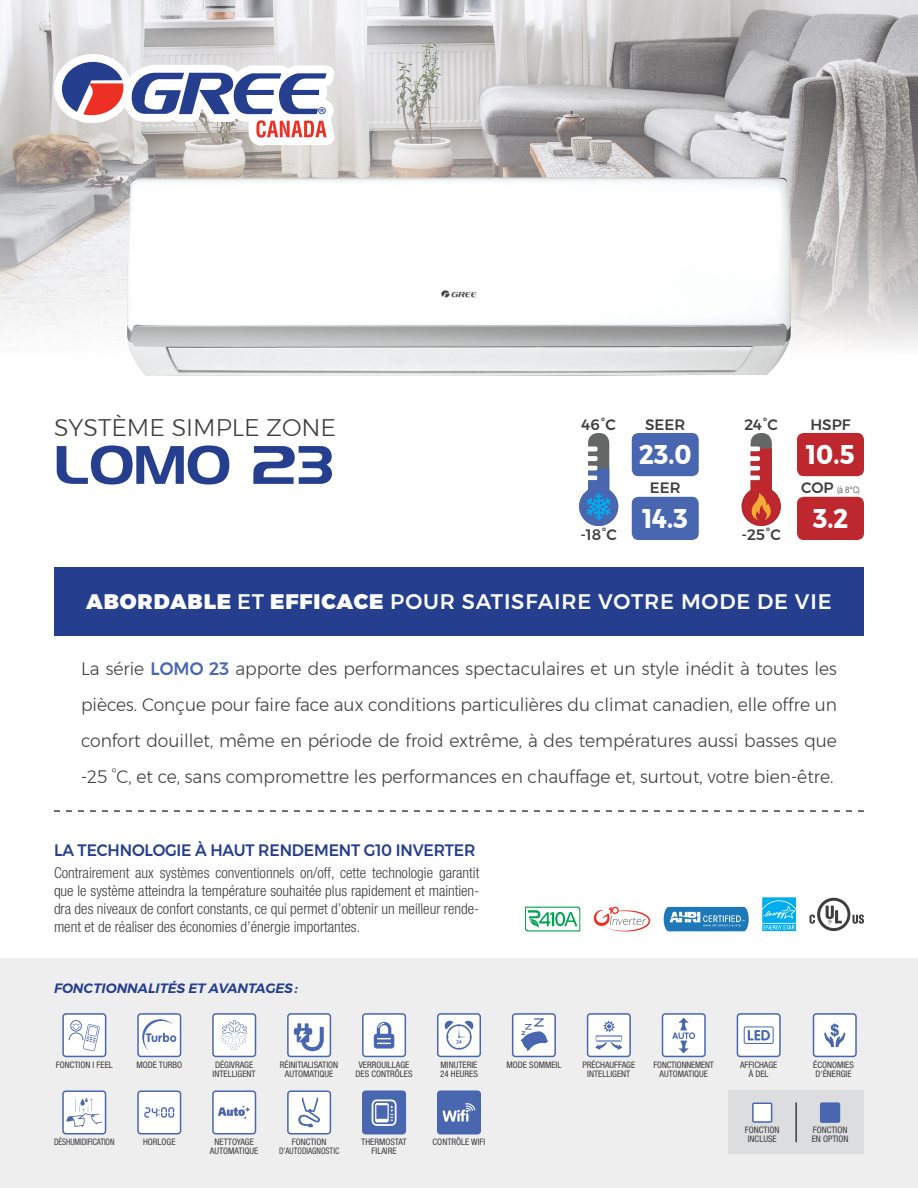
<style>
.page{position:relative;width:918px;height:1188px;background:#fff}
.page>*{position:absolute;margin:0;border:0;box-sizing:border-box;transform-origin:0 0}
.t1{font:54px "Denmark";letter-spacing:-.01em;color:#253f8e}
.t2{font:700 27px "Montserrat";color:#fff;scale:.9 1}
.t3{font:300 24px "Montserrat";color:#3e3e3f}
.t4{font:500 21px "Montserrat";letter-spacing:.04em;color:#fff}
.t5{font:300 18px/36px "Montserrat";color:#3e3e3f;text-align:justify;scale:.95 1}
.t6{font:500 16.5px "Montserrat";letter-spacing:-.01em;color:#253f8e;scale:.95 1}
.t7{font:300 condensed 15px/18px "Helvetica Neue";color:#3e3e3f;text-align:justify}
.t8{font:500 15px "Montserrat";color:#3e3e3f}
.t9{font:italic 600 13.5px "Montserrat";color:#253f8e}
.t10{font:condensed 9px/9px "Helvetica Neue";color:#3e3e3f;text-align:center}
.t11{font:condensed 9px "Helvetica Neue";color:#3e3e3f;scale:.9 1}
.t12{font:300 condensed 9px "Helvetica Neue";color:#3e3e3f}
.s1{font-family:"Montserrat";font-weight:500;font-stretch:normal;font-size:15px}
.s2{font-weight:900}
.s3{font-weight:500;color:#4967b0}
</style>
<div class="page">
<img style="left:0;top:0;width:918px;height:346px">
<img style="left:357px;top:176px;width:437px;height:200px">
<div style="left:0;top:958px;width:918px;height:230px;background:#eeeeef"></div>
<svg style="left:809px;top:898px;width:55px;height:33px"></svg>
<svg style="left:525px;top:907px;width:55px;height:25px"></svg>
<svg style="left:664px;top:907px;width:85px;height:24px;background:#4791c4"></svg>
<svg style="left:594px;top:907px;width:56px;height:25px"></svg>
<svg style="left:762px;top:897px;width:34px;height:34px"></svg>
<svg style="left:287px;top:1013px;width:44px;height:44px;background:#c5cee5"></svg>
<svg style="left:137px;top:1013px;width:44px;height:44px;background:#d5dcec"></svg>
<div style="left:588px;top:1014px;width:42px;height:42px;background:#fff;border-radius:3px"></div>
<div style="left:587px;top:1013px;width:44px;height:44px;border:2px solid #4967b0;border-radius:3px"></div>
<svg style="left:595px;top:1020px;width:27px;height:30px"></svg>
<svg style="left:437px;top:1013px;width:44px;height:44px;background:#d3daeb"></svg>
<svg style="left:362px;top:1013px;width:44px;height:44px;background:#c8d1e7"></svg>
<svg style="left:212px;top:1013px;width:44px;height:44px;background:#dfe4f1"></svg>
<svg style="left:62px;top:1013px;width:44px;height:44px;background:#dbe0ef"></svg>
<svg style="left:512px;top:1013px;width:44px;height:44px;background:#c6d0e6"></svg>
<svg style="left:212px;top:1090px;width:44px;height:44px;background:#dbe1ef"></svg>
<svg style="left:62px;top:1090px;width:44px;height:44px;background:#dce2ef"></svg>
<svg style="left:737px;top:1013px;width:44px;height:44px;background:#d5dbec"></svg>
<div style="left:362px;top:1090px;width:44px;height:44px;border:2px solid #4967b0;border-radius:3px"></div>
<svg style="left:363px;top:1091px;width:42px;height:43px;background:#657ebc"></svg>
<svg style="left:662px;top:1013px;width:44px;height:44px;background:#d7deed"></svg>
<svg style="left:287px;top:1090px;width:44px;height:44px;background:#d9dfee"></svg>
<svg style="left:137px;top:1090px;width:44px;height:44px;background:#dfe4f1"></svg>
<svg style="left:813px;top:1013px;width:44px;height:44px;background:#d7deed"></svg>
<div style="left:728px;top:1090px;width:136px;height:64px;background:#dcdddf"></div>
<div style="left:820px;top:1103px;width:20px;height:19px;background:#4967b0"></div>
<div style="left:820px;top:1103px;width:20px;height:20px;border:2px solid #4967b0"></div>
<hr style="left:795px;top:1103px;width:2px;height:39px;background:#3e3e3f">
<div style="left:752px;top:1103px;width:20px;height:19px;background:#fff"></div>
<div style="left:752px;top:1103px;width:20px;height:20px;border:2px solid #4967b0"></div>
<div style="left:438px;top:1091px;width:42px;height:43px;background:#4967b0;border-radius:3px"></div>
<div style="left:437px;top:1090px;width:44px;height:44px;border:2px solid #4967b0;border-radius:3px"></div>
<svg style="left:443px;top:1103px;width:32px;height:19px"></svg>
<div style="left:54px;top:567px;width:810px;height:69px;background:#253f8e"></div>
<svg style="left:54px;top:810px;width:810px;height:2px"></svg>
<svg style="left:46px;top:0;width:311px;height:376px"></svg>
<svg style="left:62px;top:62px;width:265px;height:76px"></svg>
<div style="left:797px;top:433px;width:67px;height:43px;background:#be272d;border-radius:7px"></div>
<div style="left:797px;top:497px;width:67px;height:43px;background:#be272d;border-radius:7px"></div>
<svg style="left:742px;top:433px;width:39px;height:93px"></svg>
<div style="left:632px;top:433px;width:67px;height:43px;background:#4967b0;border-radius:7px"></div>
<div style="left:632px;top:497px;width:67px;height:43px;background:#4967b0;border-radius:7px"></div>
<svg style="left:579px;top:433px;width:39px;height:93px"></svg>
<h3 class="t3" style="left:54px;top:409px;width:284px">SYSTÈME SIMPLE ZONE</h3>
<h1 class="t1" style="left:54px;top:432px;width:282px">LOMO 23</h1>
<h3 class="t8" style="left:582px;top:413px;width:36px">46°C</h3>
<h3 class="t8" style="left:645px;top:413px;width:42px">SEER</h3>
<h3 class="t8" style="left:744px;top:413px;width:35px">24°C</h3>
<h3 class="t8" style="left:810px;top:413px;width:42px">HSPF</h3>
<h2 class="t2" style="left:639px;top:433px;width:60px">23.0</h2>
<h2 class="t2" style="left:806px;top:433px;width:55px">10.5</h2>
<h3 class="t8" style="left:650px;top:476px;width:32px">EER</h3>
<p class="t12" style="left:801px;top:485px;width:60px"><span class="s1">COP</span> (à 8°C)</p>
<h3 class="t8" style="left:580px;top:523px;width:109px">-18°C <sup>14.3</sup></h3>
<h3 class="t8" style="left:742px;top:523px;width:41px">-25°C</h3>
<h2 class="t2" style="left:813px;top:497px;width:41px">3.2</h2>
<h3 class="t4" style="left:86px;top:585px;width:747px"><span class="s2">ABORDABLE</span> ET <span class="s2">EFFICACE</span> POUR SATISFAIRE VOTRE MODE DE VIE</h3>
<p class="t5" style="left:81px;top:651px;width:797px">La série <span class="s3">LOMO 23</span> apporte des performances spectaculaires et un style inédit à toutes les pièces. Conçue pour faire face aux conditions particulières du climat canadien, elle offre un confort douillet, même en période de froid extrême, à des températures aussi basses que -25 °C, et ce, sans compromettre les performances en chauffage et, surtout, votre bien-être.</p>
<h3 class="t6" style="left:54px;top:837px;width:445px">LA TECHNOLOGIE À HAUT RENDEMENT G10 INVERTER</h3>
<p class="t7" style="left:54px;top:863px;width:427px">Contrairement aux systèmes conventionnels on/off, cette technologie garantit que le système atteindra la température souhaitée plus rapidement et maintien&shy;dra des niveaux de confort constants, ce qui permet d’obtenir un meilleur rende&shy;ment et de réaliser des économies d’énergie importantes.</p>
<h3 class="t9" style="left:54px;top:977px;width:246px">FONCTIONNALITÉS ET AVANTAGES :</h3>
<p class="t10" style="left:137px;top:1060px;width:47px">MODE TURBO</p>
<p class="t10" style="left:582px;top:1060px;width:54px">PRÉCHAUFFAGE<br>INTELLIGENT</p>
<p class="t10" style="left:280px;top:1060px;width:60px">RÉINITIALISATION<br>AUTOMATIQUE</p>
<p class="t10" style="left:213px;top:1060px;width:45px;text-align:left">DÉGIVRAGE<br>INTELLIGENT</p>
<p class="t10" style="left:356px;top:1060px;width:59px">VERROUILLAGE<br>DES CONTRÔLES</p>
<p class="t10" style="left:56px;top:1060px;width:59px">FONCTION I FEEL</p>
<p class="t10" style="left:507px;top:1060px;width:56px">MODE SOMMEIL</p>
<p class="t10" style="left:440px;top:1060px;width:39px;text-align:left">MINUTERIE<br>24 HEURES</p>
<p class="t10" style="left:654px;top:1060px;width:62px">FONCTIONNEMENT<br>AUTOMATIQUE</p>
<p class="t11" style="left:54px;top:1137px;width:69px">DÉSHUMIDIFICATION</p>
<p class="t10" style="left:143px;top:1138px;width:34px">HORLOGE</p>
<p class="t10" style="left:210px;top:1138px;width:50px">NETTOYAGE<br>AUTOMATIQUE</p>
<p class="t10" style="left:279px;top:1138px;width:62px">FONCTION<br>D’AUTODIAGNOSTIC</p>
<p class="t10" style="left:361px;top:1138px;width:47px">THERMOSTAT<br>FILAIRE</p>
<p class="t10" style="left:433px;top:1138px;width:54px">CONTRÔLE WIFI</p>
<p class="t10" style="left:740px;top:1060px;width:39px">AFFICHAGE<br>À DEL</p>
<p class="t10" style="left:745px;top:1125px;width:36px">FONCTION<br>INCLUSE</p>
<p class="t10" style="left:813px;top:1060px;width:42px;text-align:left">ÉCONOMIES<br>D'ÉNERGIE</p>
<p class="t10" style="left:812px;top:1125px;width:38px;text-align:left">FONCTION<br>EN OPTION</p>
</div>
